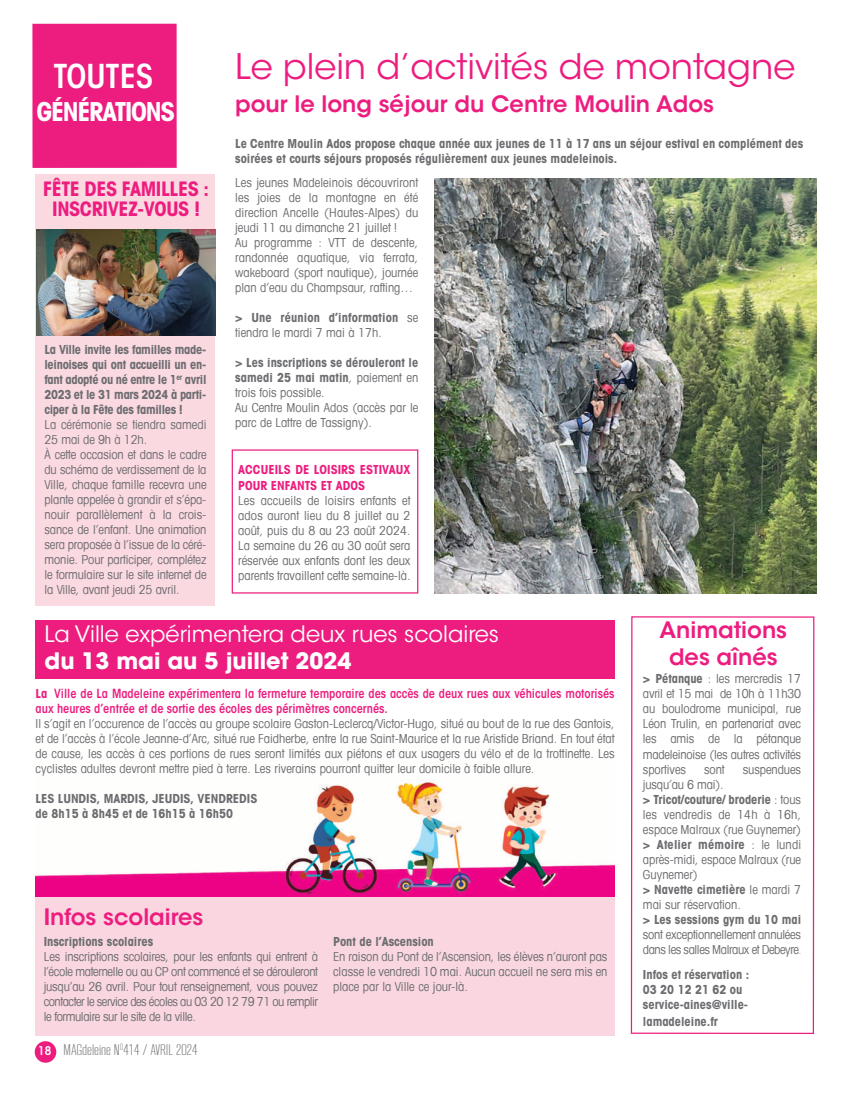
<style>
.page{position:relative;width:851px;height:1099px;background:#fff}
.page>*{position:absolute;margin:0;border:0;box-sizing:border-box;transform-origin:0 0}
.t1{font:35px "ITC Avant Garde Std";color:#ed1d7f}
.t2{font:600 condensed 32.62px "ITC Avant Garde Std";color:#fff}
.t3{font:700 condensed 26.12px "Avant Garde LT";letter-spacing:-.05em;color:#fff}
.t4{font:600 22.5px/27px "ITC Avant Garde Std";color:#ed1d7f;text-align:center}
.t5{font:22.5px "ITC Avant Garde Std";color:#fff}
.t6{font:700 22.5px "ITC Avant Garde Std";color:#fff}
.t7{font:700 condensed 20px/20px "Avant Garde LT";letter-spacing:-.02em;color:#ed1d7f;text-align:center}
.t8{font:300 15.12px "RB No 2";color:#6c6d70}
.t9{font:condensed 12.5px/15px "Avant Garde LT";color:#6c6d70;text-align:justify}
.t10{font:700 condensed 12.5px/15px "Avant Garde LT";color:#6c6d70}
.t11{font:600 condensed 12.5px/15px "ITC Avant Garde Std";color:#ed1d7f}
.t12{font:condensed 12.5px/15px "Avant Garde LT";letter-spacing:-.02em;color:#6c6d70}
.t13{font:700 condensed 12.5px/15px "Avant Garde LT";letter-spacing:.005em;color:#ed1d7f}
.t14{font:600 condensed 12px "ITC Avant Garde Std";color:#fff}
.s1{font-weight:700}
.s2{font-family:"Avant Garde LT";font-weight:700}
.s3{font-size:8.75px}
</style>
<div class="page">
<div style="left:36px;top:174px;width:179px;height:431px;background:#fbd9e1"></div>
<img style="left:35px;top:781px;width:579px;height:116px">
<div style="left:35px;top:620px;width:579px;height:58px;background:#ed1d7f"></div>
<div style="left:35px;top:1041px;width:21px;height:21px;background:#ed1d7f;border-radius:50%"></div>
<div style="left:32px;top:24px;width:145px;height:144px;background:#ed1d7f"></div>
<div style="left:232px;top:449px;width:186px;height:144px;border:1px solid #ed1d7f"></div>
<div style="left:35px;top:897px;width:579px;height:138px;background:#fad7e0"></div>
<svg style="left:630px;top:616px;width:184px;height:418px"></svg>
<img style="left:434px;top:178px;width:382px;height:415px">
<img style="left:36px;top:229px;width:180px;height:107px">
<h2 class="t2" style="left:53px;top:64px;width:101px">TOUTES</h2>
<h3 class="t3" style="left:36px;top:102px;width:140px">GÉNÉRATIONS</h3>
<h1 class="t1" style="left:235px;top:54px;width:561px">Le plein d’activités de montagne</h1>
<h3 class="t4" style="left:235px;top:93px;width:480px">pour le long séjour du Centre Moulin Ados</h3>
<p class="t10" style="left:235px;top:137px;width:569px">Le Centre Moulin Ados propose chaque année aux jeunes de 11 à 17 ans un séjour estival en complément des soirées et courts séjours proposés régulièrement aux jeunes madeleinois.</p>
<h3 class="t7" style="left:43px;top:181px;width:167px">FÊTE DES FAMILLES :<br>INSCRIVEZ-VOUS !</h3>
<p class="t9" style="left:235px;top:175px;width:185px;text-align:left">Les jeunes Madeleinois découvriront les joies de la montagne en été direction Ancelle (Hautes-Alpes) du jeudi 11 au dimanche 21 juillet !<br>Au programme : VTT de descente, randonnée aquatique, via ferrata, wakeboard (sport nautique), journée plan d’eau du Champsaur, rafting…</p>
<p class="t9" style="left:235px;top:310px;width:185px"><span class="s1">&gt; Une réunion d’information</span> se tiendra le mardi 7 mai à 17h.</p>
<p class="t9" style="left:235px;top:355px;width:185px;text-align:left"><span class="s1">&gt; Les inscriptions se dérouleront le samedi 25 mai matin</span>, paiement en trois fois possible.<br>Au Centre Moulin Ados (accès par le parc de Lattre de Tassigny).</p>
<p class="t10" style="left:44px;top:343px;width:163px;text-align:justify">La Ville invite les familles made&shy;leinoises qui ont accueilli un en&shy;fant adopté ou né entre le 1<sup>er</sup> avril 2023 et le 31 mars 2024 à parti&shy;ciper à la Fête des familles !</p>
<p class="t9" style="left:44px;top:417px;width:164px;text-align:left">La cérémonie se tiendra samedi<br>25 mai de 9h à 12h.<br>À cette occasion et dans le cadre du schéma de verdissement de la<br>Ville, chaque famille recevra une plante appelée à grandir et s’épa&shy;nouir parallèlement à la crois&shy;sance de l’enfant. Une animation sera proposée à l’issue de la céré&shy;monie. Pour participer, complétez le formulaire sur le site internet de la Ville, avant jeudi 25 avril.</p>
<h3 class="t5" style="left:45px;top:625px;width:456px">La Ville expérimentera deux rues scolaires</h3>
<h3 class="t6" style="left:45px;top:652px;width:308px">du 13 mai au 5 juillet 2024</h3>
<p class="t13" style="left:238px;top:463px;width:174px">ACCUEILS DE LOISIRS ESTIVAUX<br>POUR ENFANTS ET ADOS</p>
<p class="t9" style="left:238px;top:492px;width:174px">Les accueils de loisirs enfants et ados auront lieu du 8 juillet au 2 août, puis du 8 au 23 août 2024.<br>La semaine du 26 au 30 août sera réservée aux enfants dont les deux parents travaillent cette semaine-là.</p>
<p class="t11" style="left:36px;top:687px;width:580px"><span class="s2">La</span> Ville de La Madeleine expérimentera la fermeture temporaire des accès de deux rues aux véhicules motorisés aux heures d’entrée et de sortie des écoles des périmètres concernés.</p>
<p class="t9" style="left:36px;top:716px;width:580px">Il s’agit en l’occurence de l’accès au groupe scolaire Gaston-Leclercq/Victor-Hugo, situé au bout de la rue des Gantois, et de l’accès à l’école Jeanne-d’Arc, situé rue Faidherbe, entre la rue Saint-Maurice et la rue Aristide Briand. En tout état de cause, les accès à ces portions de rues seront limités aux piétons et aux usagers du vélo et de la trottinette. Les cyclistes adultes devront mettre pied à terre. Les riverains pourront quitter leur domicile à faible allure.</p>
<p class="t10" style="left:36px;top:792px;width:223px">LES LUNDIS, MARDIS, JEUDIS, VENDREDIS de 8h15 à 8h45 et de 16h15 à 16h50</p>
<h3 class="t4" style="left:44px;top:906px;width:161px">Infos scolaires</h3>
<p class="t10" style="left:44px;top:934px;width:111px">Inscriptions scolaires</p>
<p class="t9" style="left:44px;top:948px;width:276px">Les inscriptions scolaires, pour les enfants qui entrent à l’école maternelle ou au CP ont commencé et se dérouleront jusqu’au 26 avril. Pour tout renseignement, vous pouvez contacter le service des écoles au 03 20 12 79 71 ou remplir le formulaire sur le site de la ville.</p>
<p class="t14" style="left:38px;top:1046px;width:14px">18</p>
<p class="t8" style="left:64px;top:1040px;width:135px">MAGdeleine N<sup>O</sup>414 / AVRIL 2024</p>
<p class="t10" style="left:333px;top:934px;width:102px">Pont de l’Ascension</p>
<p class="t9" style="left:333px;top:948px;width:276px">En raison du Pont de l’Ascension, les élèves n’auront pas classe le vendredi 10 mai. Aucun accueil ne sera mis en place par la Ville ce jour-là.</p>
<h3 class="t4" style="left:659px;top:619px;width:129px">Animations des aînés</h3>
<p class="t9" style="left:642px;top:671px;width:160px"><span class="s1">&gt; Pétanque</span> : les mercredis 17 avril et 15 mai de 10h à 11h30 au boulodrome municipal, rue Léon Trulin, en partenariat avec les amis de la pétanque madeleinoise (les autres activités sportives</p>
<p class="t9" style="left:704px;top:761px;width:22px">sont</p>
<p class="t9" style="left:742px;top:761px;width:60px">suspendues</p>
<p class="t9" style="left:642px;top:776px;width:160px;text-align:left">jusqu’au 6 mai).<br><span class="s1">&gt; Tricot/couture/ broderie</span> : tous les vendredis de 14h à 16h, espace Malraux (rue Guynemer) <span class="s1">&gt; Atelier mémoire</span> : le lundi après-midi, espace Malraux (rue<br>Guynemer)<br><span class="s1">&gt; Navette cimetière</span> le mardi 7 mai sur réservation.</p>
<p class="t10" style="left:642px;top:912px;width:160px">&gt; Les sessions gym du 10 mai</p>
<p class="t12" style="left:642px;top:926px;width:160px">sont exceptionnellement annulées dans les salles Malraux et Debeyre<span class="s3">.</span></p>
<p class="t10" style="left:642px;top:968px;width:108px">Infos et réservation :<br>03 20 12 21 62 ou service-aines@ville-</p>
<p class="t10" style="left:642px;top:1015px;width:77px">lamadeleine.fr</p>
</div>
